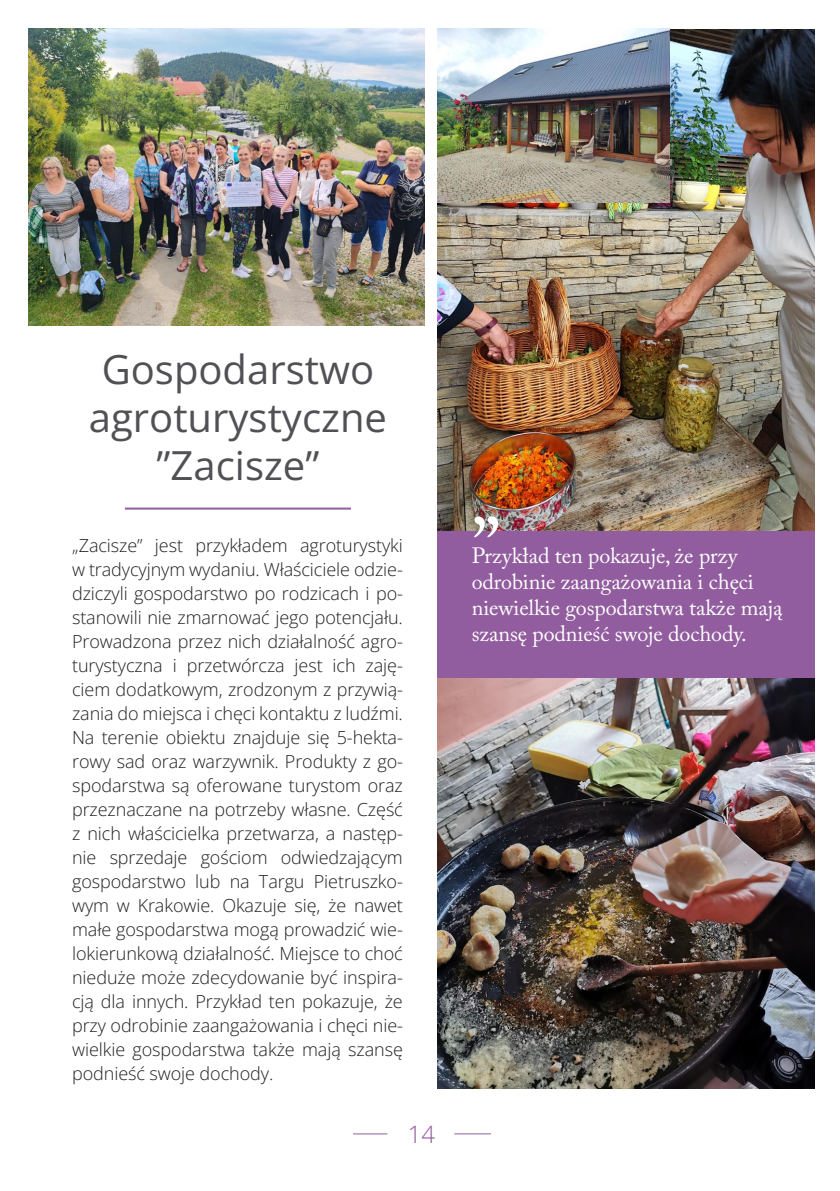
<style>
.page{position:relative;width:840px;height:1191px;background:#fff}
.page>*{position:absolute;margin:0;border:0;box-sizing:border-box;transform-origin:0 0}
.Pospis{font:80px "Adobe Caslon Pro";color:#fff}
.t1{font:40px/48px "Open Sans";color:#515054;text-align:center}
.t2{font:300 24px "Open Sans";color:#915d9e}
.Pospis-2{font:22px/26px "Adobe Caslon Pro";letter-spacing:-.005em;color:#fff}
.Pospis-3{font:300 18px/24px "Open Sans";letter-spacing:-.005em;color:#212125;text-align:justify}
</style>
<div class="page">
<img style="left:437px;top:29px;width:376px;height:502px">
<hr style="left:125px;top:507px;width:226px;height:2px;background:#915d9e">
<hr style="left:353px;top:1133px;width:34px;height:1px;background:#915d9e">
<hr style="left:454px;top:1133px;width:36px;height:1px;background:#915d9e">
<img style="left:28px;top:28px;width:396px;height:297px">
<img style="left:437px;top:677px;width:377px;height:411px">
<div style="left:437px;top:531px;width:377px;height:146px;background:#915d9e"></div>
<img style="left:437px;top:28px;width:232px;height:175px">
<p class="t1" style="left:89px;top:344px;width:299px">Gospodarstwo agroturystyczne ”Zacisze”</p>
<p class="Pospis-3" style="left:72px;top:533px;width:332px">„Zacisze” jest przykładem agroturystyki w tradycyjnym wydaniu. Właściciele odzie&shy;dziczyli gospodarstwo po rodzicach i po&shy;stanowili nie zmarnować jego potencjału.<br>Prowadzona przez nich działalność agro&shy;turystyczna i przetwórcza jest ich zaję&shy;ciem dodatkowym, zrodzonym z przywią&shy;zania do miejsca i chęci kontaktu z ludźmi.<br>Na terenie obiektu znajduje się 5-hekta&shy;rowy sad oraz warzywnik. Produkty z go&shy;spodarstwa są oferowane turystom oraz przeznaczane na potrzeby własne. Część z nich właścicielka przetwarza, a następ&shy;nie sprzedaje gościom odwiedzającym gospodarstwo lub na Targu Pietruszko&shy;wym w Krakowie. Okazuje się, że nawet małe gospodarstwa mogą prowadzić wie&shy;lokierunkową działalność. Miejsce to choć nieduże może zdecydowanie być inspira&shy;cją dla innych. Przykład ten pokazuje, że przy odrobinie zaangażowania i chęci nie&shy;wielkie gospodarstwa także mają szansę podnieść swoje dochody.</p>
<p class="t2" style="left:407px;top:1118px;width:29px">14</p>
<p class="Pospis" style="left:471px;top:451px;width:30px">„</p>
<p class="Pospis-2" style="left:471px;top:542px;width:312px">Przykład ten pokazuje, że przy odrobinie zaangażowania i chęci niewielkie gospodarstwa także mają szansę podnieść swoje dochody.</p>
</div>
